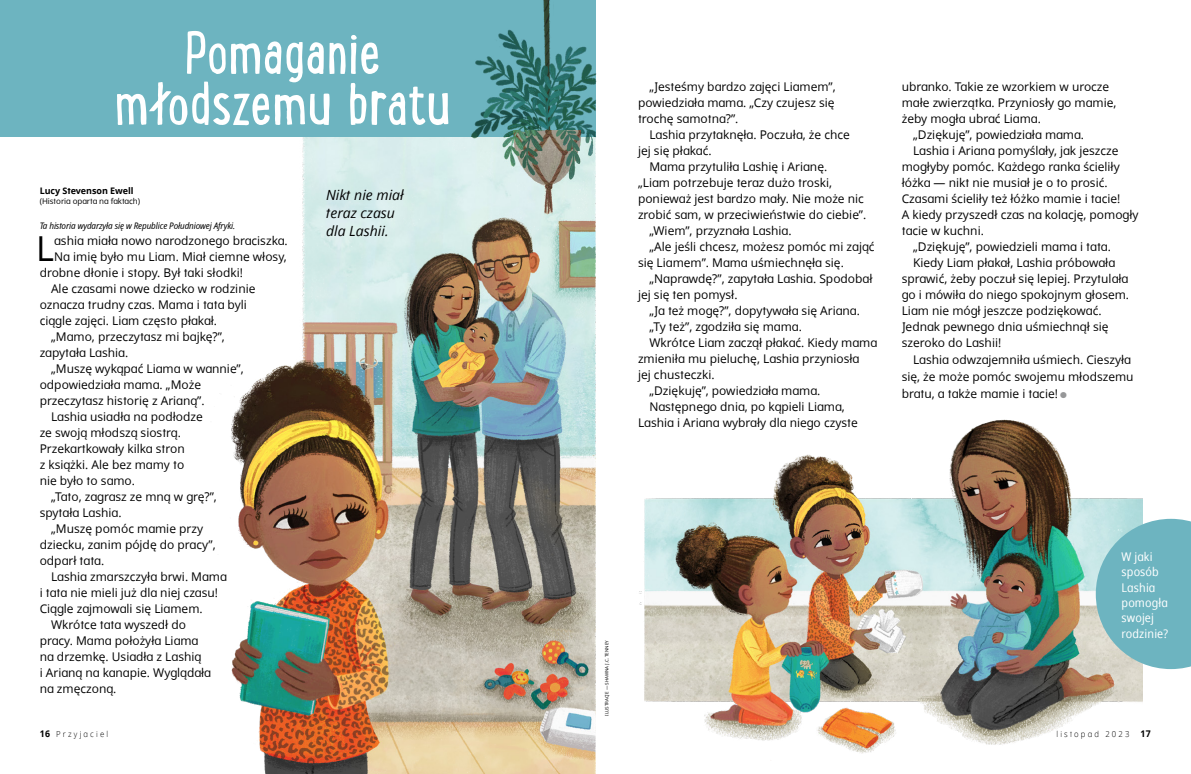
<style>
.page{position:relative;width:1191px;height:774px;background:#fff}
.page>*{position:absolute;margin:0;border:0;box-sizing:border-box;transform-origin:0 0}
.h1_Lunchbox{font:65px/51px "Lunch Box";letter-spacing:-.01em;color:#fff;text-align:center}
.p1_first{font:34.4px "Dots Solidlds Lat";color:#000}
.t1{font:italic 14px/18px "Dots Solidlds Lat";color:#000}
.p1{font:12px/16px "Dots Solidlds Lat";color:#000}
.p1_first-2{font:12px "Dots Solidlds Lat";color:#000}
.p1_bio{font:12px/17px "Dots Solidlds Lat";color:#000}
.p1_aside_info_first__Literacy_prompt{font:12px/15.3px "Dots Solid Condlds Lat";letter-spacing:.01em;color:#fff}
.p1_bio-2{font:italic 9px "Dots Solid Condlds Lat";letter-spacing:-.01em;color:#000}
.p1_author-name{font:700 9px "Dots Solidlds Lat";letter-spacing:-.005em;color:#000}
.t2{font:300 8.2px "Dots Solidlds Lat";letter-spacing:.28em;color:#000;scale:.95 1}
.p1_author-role{font:8px "Dots Solidlds Lat";letter-spacing:-.005em;color:#000}
.t3{font:4.5px "Dots Solidlds Lat";color:#000}
.s1{font-family:"Ding P Ilds Dpi";font-size:8.5px;color:#969798}
.s2{font-weight:700;font-size:9.2px}
</style>
<div class="page">
<img style="left:639px;top:419px;width:503px;height:335px">
<img style="left:193px;top:136px;width:403px;height:638px">
<div style="left:0;top:0;width:596px;height:136px;background:#6db4c0"></div>
<svg style="left:1095px;top:519px;width:96px;height:150px;background:#7fbcc4"></svg>
<img style="left:471px;top:0;width:126px;height:136px">
<img style="left:513px;top:131px;width:67px;height:20px">
<img style="left:358px;top:357px;width:21px;height:13px">
<p class="h1_Lunchbox" style="left:114px;top:25px;width:338px">Pomaganie młodszemu bratu</p>
<p class="p1_author-name" style="left:40px;top:184px;width:95px">Lucy Stevenson Ewell</p>
<p class="p1_author-role" style="left:40px;top:195px;width:102px">(Historia oparta na faktach)</p>
<p class="p1_bio-2" style="left:40px;top:219px;width:197px">Ta historia wydarzyła się w Republice Południowej Afryki.</p>
<p class="p1_first" style="left:36px;top:223px;width:19px">L</p>
<p class="p1_first-2" style="left:54px;top:232px;width:235px">ashia miała nowo narodzonego braciszka.</p>
<p class="p1_first-2" style="left:54px;top:248px;width:234px">Na imię było mu Liam. Miał ciemne włosy,</p>
<p class="p1_first-2" style="left:40px;top:264px;width:205px">drobne dłonie i stopy. Był taki słodki!</p>
<p class="p1" style="left:40px;top:281px;width:217px;text-indent:11px">Ale czasami nowe dziecko w rodzinie oznacza trudny czas. Mama i tata byli ciągle zajęci. Liam często płakał.</p>
<p class="p1" style="left:40px;top:329px;width:187px;text-indent:11px">„Mamo, przeczytasz mi bajkę?”, zapytała Lashia.</p>
<p class="p1" style="left:40px;top:361px;width:205px;text-indent:11px">„Muszę wykąpać Liama w wannie”, odpowiedziała mama. „Może przeczytasz historię z Arianą”.</p>
<p class="p1" style="left:40px;top:409px;width:165px;text-indent:11px">Lashia usiadła na podłodze ze swoją młodszą siostrą.<br>Przekartkowały kilka stron<br>z książki. Ale bez mamy to nie było to samo.</p>
<p class="p1" style="left:40px;top:489px;width:179px;text-indent:11px">„Tato, zagrasz ze mną w grę?”, spytała Lashia.</p>
<p class="p1" style="left:40px;top:521px;width:178px;text-indent:11px">„Muszę pomóc mamie przy dziecku, zanim pójdę do pracy”, odparł tata.</p>
<p class="p1" style="left:40px;top:569px;width:189px;text-indent:11px">Lashia zmarszczyła brwi. Mama i tata nie mieli już dla niej czasu!<br>Ciągle zajmowali się Liamem.</p>
<p class="p1" style="left:40px;top:617px;width:173px;text-indent:11px">Wkrótce tata wyszedł do pracy. Mama położyła Liama na drzemkę. Usiadła z Lashią<br>i Arianą na kanapie. Wyglądała na zmęczoną.</p>
<p class="t1" style="left:326px;top:186px;width:79px">Nikt nie miał teraz czasu dla Lashii.</p>
<p class="p1" style="left:638px;top:79px;width:199px;text-align:justify;text-indent:11px">„Jesteśmy bardzo zajęci Liamem”, powiedziała mama. „Czy czujesz się trochę samotna?”.</p>
<p class="p1" style="left:638px;top:127px;width:213px;text-indent:11px">Lashia przytaknęła. Poczuła, że chce jej się płakać.</p>
<p class="p1" style="left:638px;top:159px;width:230px;text-indent:11px">Mama przytuliła Lashię i Arianę.<br>„Liam potrzebuje teraz dużo troski, ponieważ jest bardzo mały. Nie może nic zrobić sam, w przeciwieństwie do ciebie”.</p>
<p class="p1" style="left:649px;top:223px;width:144px">„Wiem”, przyznała Lashia.</p>
<p class="p1" style="left:638px;top:239px;width:238px;text-indent:11px">„Ale jeśli chcesz, możesz pomóc mi zająć się Liamem”. Mama uśmiechnęła się.</p>
<p class="p1" style="left:638px;top:271px;width:236px;text-indent:11px">„Naprawdę?”, zapytała Lashia. Spodobał jej się ten pomysł.</p>
<p class="p1" style="left:649px;top:303px;width:212px">„Ja też mogę?”, dopytywała się Ariana.</p>
<p class="p1" style="left:649px;top:319px;width:154px">„Ty też”, zgodziła się mama.</p>
<p class="p1" style="left:638px;top:335px;width:241px;text-indent:11px">Wkrótce Liam zaczął płakać. Kiedy mama zmieniła mu pieluchę, Lashia przyniosła<br>jej chusteczki.</p>
<p class="p1" style="left:649px;top:383px;width:172px">„Dziękuję”, powiedziała mama.</p>
<p class="p1" style="left:638px;top:399px;width:221px;text-align:center">Następnego dnia, po kąpieli Liama,<br>Lashia i Ariana wybrały dla niego czyste</p>
<p class="p1" style="left:901px;top:79px;width:216px">ubranko. Takie ze wzorkiem w urocze małe zwierzątka. Przyniosły go mamie, żeby mogła ubrać Liama.</p>
<p class="p1" style="left:913px;top:127px;width:172px">„Dziękuję”, powiedziała mama.</p>
<p class="p1" style="left:901px;top:143px;width:238px;text-indent:11px">Lashia i Ariana pomyślały, jak jeszcze mogłyby pomóc. Każdego ranka ścieliły łóżka — nikt nie musiał je o to prosić.<br>Czasami ścieliły też łóżko mamie i tacie!<br>A kiedy przyszedł czas na kolację, pomogły tacie w kuchni.</p>
<p class="p1" style="left:913px;top:239px;width:199px">„Dziękuję”, powiedzieli mama i tata.</p>
<p class="p1" style="left:901px;top:255px;width:229px;text-indent:11px">Kiedy Liam płakał, Lashia próbowała sprawić, żeby poczuł się lepiej. Przytulała go i mówiła do niego spokojnym głosem.<br>Liam nie mógł jeszcze podziękować.<br>Jednak pewnego dnia uśmiechnął się szeroko do Lashii!</p>
<p class="p1_bio" style="left:901px;top:352px;width:233px;text-indent:11px">Lashia odwzajemniła uśmiech. Cieszyła się, że może pomóc swojemu młodszemu bratu, a także mamie i tacie! <span class="s1">●</span></p>
<p class="t3" style="left:603px;top:716px;width:77px;rotate:-90deg">ILUSTRACJE — SHAWNA J.C. TENNEY</p>
<p class="p1_aside_info_first__Literacy_prompt" style="left:1121px;top:549px;width:48px">W jaki sposób<br>Lashia pomogła swojej rodzinie?</p>
<p class="t2" style="left:40px;top:728px;width:74px"><span class="s2">16</span> Przyjaciel</p>
<p class="t2" style="left:1056px;top:728px;width:101px">listopad 2023 <span class="s2">17</span></p>
</div>
